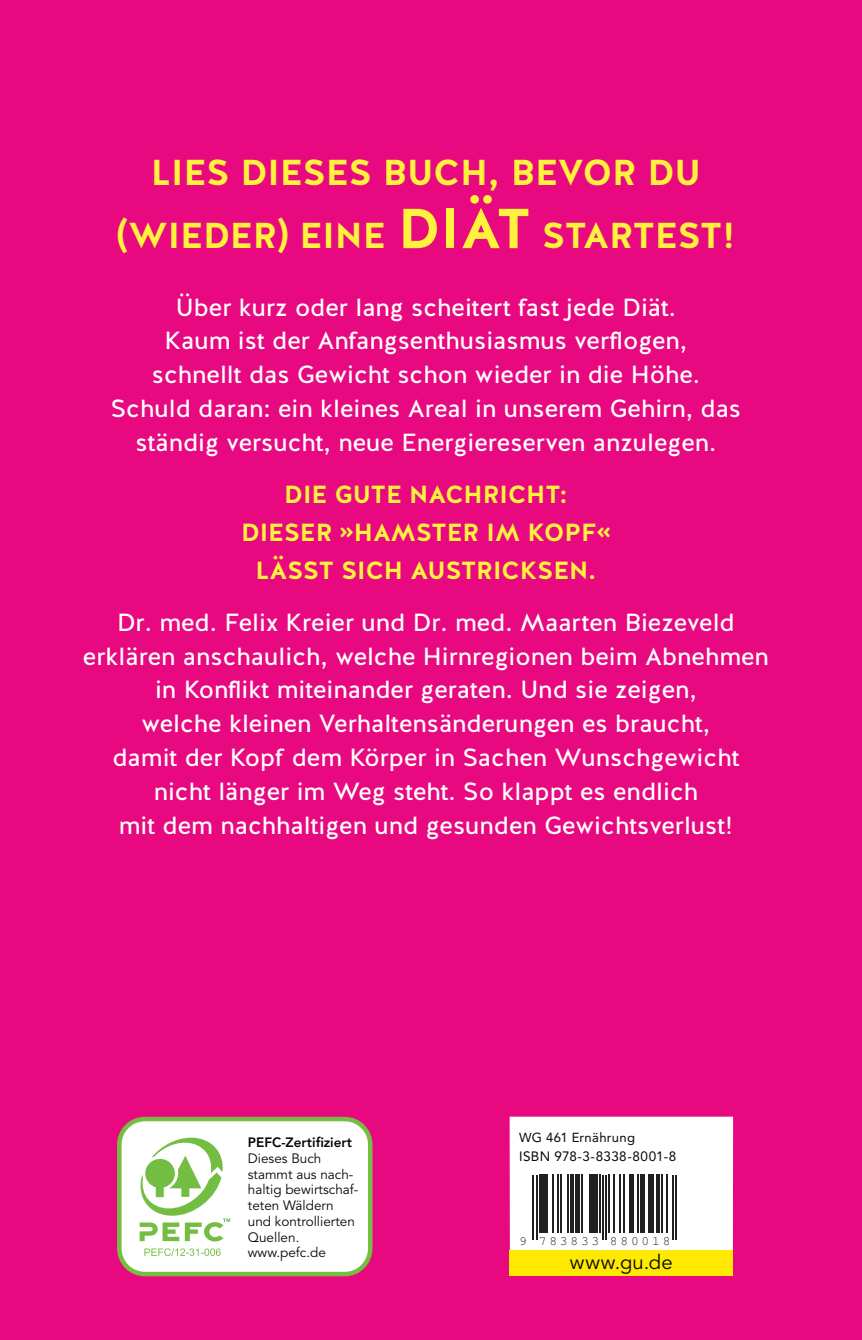
<style>
.page{position:relative;width:862px;height:1340px;background:#fff}
.page>*{position:absolute;margin:0;border:0;box-sizing:border-box;transform-origin:0 0}
.t1{font:700 36px/63px "Halis GR";color:#fef23d;text-align:center}
.t2{font:24.75px/33.8px "Halis GR";color:#fff;text-align:center}
.t3{font:700 24.75px/38.2px "Halis GR";color:#fef23d;text-align:center}
.t4{font:20.25px "Avenir LT Std";letter-spacing:.025em;color:#040805}
.t5{font:13.5px/15.8px "Avenir LT Std";color:#040805}
.t6{font:13.5px "Avenir LT Std";letter-spacing:.025em;color:#040805}
.t7{font:800 13.5px "Avenir LT Std";color:#040805}
.t8{font:13.05px "Avenir LT Std";letter-spacing:.025em;color:#040805}
.t9{font:12.83px "OCRB Std";letter-spacing:.215em;color:#221f1f}
.s1{font-size:56.25px}
</style>
<div class="page">
<div style="left:0;top:0;width:861px;height:1339px;background:#e80981"></div>
<div style="left:509px;top:1116px;width:223px;height:159px;background:#fff"></div>
<div style="left:509px;top:1250px;width:223px;height:26px;background:#ffe900"></div>
<div style="left:119px;top:1119px;width:251px;height:154px;background:#fff;border-radius:26px"></div>
<div style="left:117px;top:1116px;width:255px;height:160px;border:5px solid #75be42;border-radius:26px"></div>
<svg style="left:139px;top:1137px;width:92px;height:119px"></svg>
<hr style="left:861px;top:0;width:1px;height:1339px;background:#ffe900">
<hr style="left:532px;top:1174px;width:2px;height:65px;background:#221f1f">
<hr style="left:535px;top:1174px;width:2px;height:65px;background:#221f1f">
<div style="left:538px;top:1174px;width:5px;height:59px;background:#221f1f"></div>
<hr style="left:544px;top:1174px;width:3px;height:59px;background:#221f1f">
<hr style="left:552px;top:1174px;width:1px;height:59px;background:#221f1f">
<hr style="left:556px;top:1174px;width:2px;height:59px;background:#221f1f">
<hr style="left:559px;top:1174px;width:2px;height:59px;background:#221f1f">
<hr style="left:567px;top:1174px;width:1px;height:59px;background:#221f1f">
<hr style="left:570px;top:1174px;width:3px;height:59px;background:#221f1f">
<div style="left:574px;top:1174px;width:5px;height:59px;background:#221f1f"></div>
<hr style="left:581px;top:1174px;width:1px;height:59px;background:#221f1f">
<hr style="left:588px;top:1174px;width:2px;height:59px;background:#221f1f">
<div style="left:591px;top:1174px;width:6px;height:59px;background:#221f1f"></div>
<hr style="left:599px;top:1174px;width:1px;height:59px;background:#221f1f">
<hr style="left:602px;top:1174px;width:1px;height:65px;background:#221f1f">
<hr style="left:605px;top:1174px;width:1px;height:65px;background:#221f1f">
<hr style="left:608px;top:1174px;width:1px;height:59px;background:#221f1f">
<hr style="left:612px;top:1174px;width:2px;height:59px;background:#221f1f">
<hr style="left:618px;top:1174px;width:2px;height:59px;background:#221f1f">
<hr style="left:623px;top:1174px;width:1px;height:59px;background:#221f1f">
<hr style="left:629px;top:1174px;width:4px;height:59px;background:#221f1f">
<hr style="left:636px;top:1174px;width:2px;height:59px;background:#221f1f">
<hr style="left:640px;top:1174px;width:4px;height:59px;background:#221f1f">
<hr style="left:647px;top:1174px;width:2px;height:59px;background:#221f1f">
<hr style="left:650px;top:1174px;width:3px;height:59px;background:#221f1f">
<hr style="left:656px;top:1174px;width:3px;height:59px;background:#221f1f">
<hr style="left:661px;top:1174px;width:1px;height:59px;background:#221f1f">
<hr style="left:665px;top:1174px;width:2px;height:59px;background:#221f1f">
<hr style="left:671px;top:1174px;width:2px;height:65px;background:#221f1f">
<hr style="left:674px;top:1174px;width:2px;height:65px;background:#221f1f">
<h1 class="t1" style="left:117px;top:139px;width:619px">LIES DIESES BUCH, BEVOR DU (WIEDER) EINE <span class="s1">DIÄT</span> STARTEST!</h1>
<p class="t2" style="left:111px;top:290px;width:631px">Über kurz oder lang scheitert fast jede Diät.<br>Kaum ist der Anfangsenthusiasmus verflogen,<br>schnellt das Gewicht schon wieder in die Höhe.<br>Schuld daran: ein kleines Areal in unserem Gehirn, das ständig versucht, neue Energiereserven anzulegen.</p>
<p class="t3" style="left:241px;top:473px;width:371px">DIE GUTE NACHRICHT:<br>DIESER »HAMSTER IM KOPF«<br>LÄSST SICH AUSTRICKSEN.</p>
<p class="t2" style="left:83px;top:605px;width:687px">Dr. med. Felix Kreier und Dr. med. Maarten Biezeveld erklären anschaulich, welche Hirnregionen beim Abnehmen in Konflikt miteinander geraten. Und sie zeigen,<br>welche kleinen Verhaltensänderungen es braucht,<br>damit der Kopf dem Körper in Sachen Wunschgewicht nicht länger im Weg steht. So klappt es endlich<br>mit dem nachhaltigen und gesunden Gewichtsverlust!</p>
<p class="t7" style="left:248px;top:1134px;width:106px">PEFC-Zertifiziert</p>
<p class="t5" style="left:248px;top:1151px;width:112px">Dieses Buch stammt aus nach&shy;haltig bewirtschaf&shy;teten Wäldern und kontrollierten<br>Quellen. www.pefc.de</p>
<p class="t8" style="left:519px;top:1131px;width:117px">WG 461 Ernährung</p>
<p class="t6" style="left:519px;top:1150px;width:158px">ISBN 978-3-8338-8001-8</p>
<p class="t9" style="left:518px;top:1233px;width:153px">9 783833 880018</p>
<p class="t4" style="left:569px;top:1253px;width:104px">www.gu.de</p>
</div>
